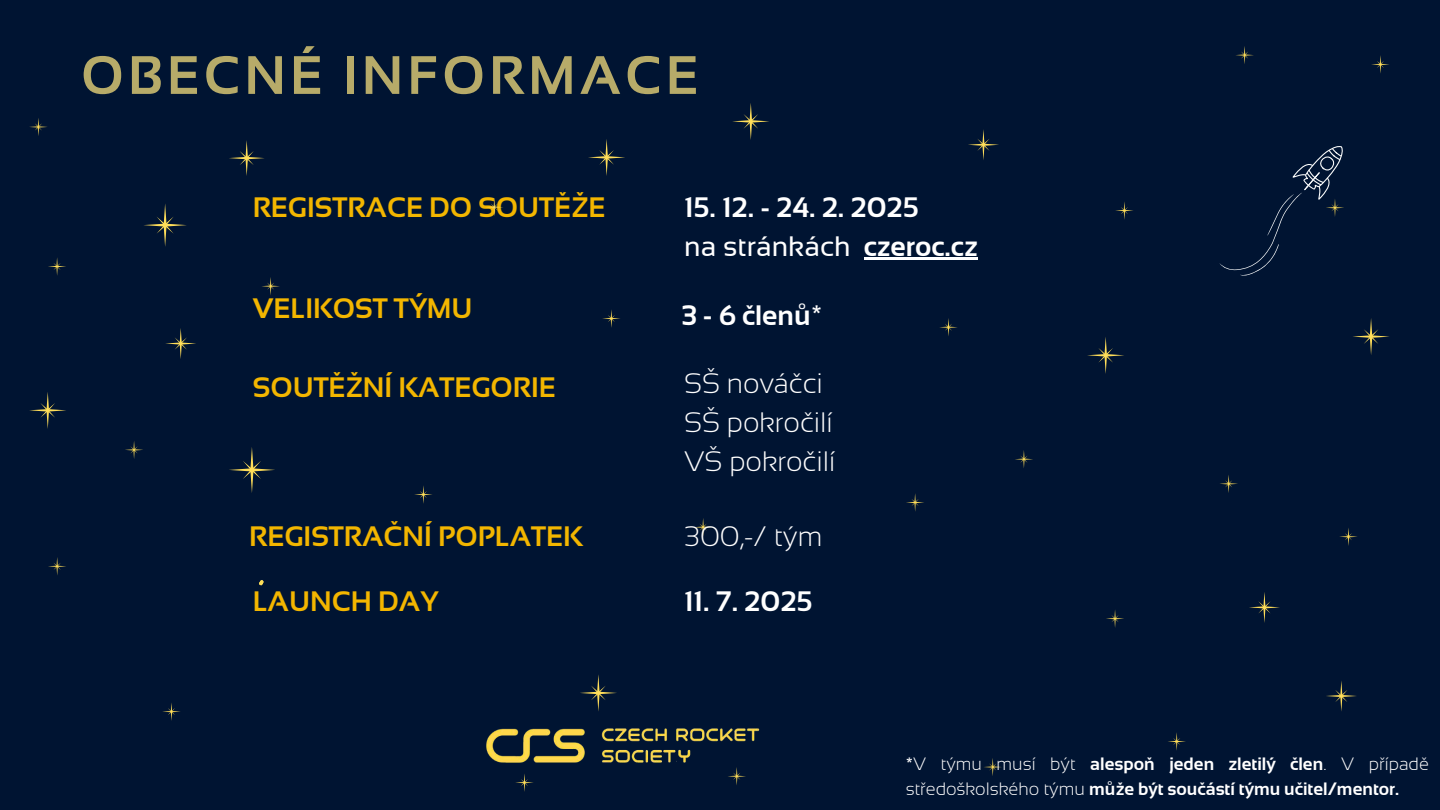
<style>
.page{position:relative;width:1440px;height:810px;background:#001432}
.page>*{position:absolute;margin:0;border:0;box-sizing:border-box;transform-origin:0 0}
.t1{font:700 54px "Sansation";letter-spacing:.075em;color:#b7ab69}
.t2{font:700 28.1px "Sansation";color:#f3b600}
.t3{font:700 28.1px/39px "Sansation";color:#fff}
.t4{font:300 28.1px/39px "Sansation";color:#fff}
.t5{font:700 17.9px/24.8px "Sansation";color:#fff}
.s1{font-weight:400}
.s2{font-weight:300}
</style>
<div class="page">
<svg style="left:259px;top:580px;width:5px;height:6px"></svg>
<svg style="left:229px;top:447px;width:46px;height:46px"></svg>
<svg style="left:165px;top:328px;width:31px;height:31px"></svg>
<svg style="left:144px;top:204px;width:43px;height:43px"></svg>
<svg style="left:229px;top:140px;width:35px;height:36px"></svg>
<svg style="left:29px;top:392px;width:37px;height:37px"></svg>
<svg style="left:580px;top:675px;width:37px;height:36px"></svg>
<svg style="left:262px;top:277px;width:18px;height:18px"></svg>
<svg style="left:125px;top:441px;width:18px;height:18px"></svg>
<svg style="left:48px;top:258px;width:18px;height:18px"></svg>
<svg style="left:48px;top:557px;width:18px;height:18px"></svg>
<svg style="left:162px;top:703px;width:18px;height:18px"></svg>
<svg style="left:515px;top:774px;width:18px;height:18px"></svg>
<svg style="left:728px;top:770px;width:18px;height:15px"></svg>
<svg style="left:588px;top:139px;width:37px;height:37px"></svg>
<svg style="left:968px;top:129px;width:31px;height:31px"></svg>
<svg style="left:732px;top:103px;width:37px;height:37px"></svg>
<svg style="left:694px;top:518px;width:18px;height:18px"></svg>
<hr style="left:864px;top:258px;width:114px;height:2px;background:#fff">
<svg style="left:485px;top:198px;width:18px;height:18px"></svg>
<svg style="left:414px;top:486px;width:18px;height:18px"></svg>
<svg style="left:1015px;top:450px;width:18px;height:18px"></svg>
<svg style="left:1115px;top:202px;width:18px;height:18px"></svg>
<svg style="left:1106px;top:610px;width:18px;height:18px"></svg>
<svg style="left:984px;top:758px;width:18px;height:18px"></svg>
<svg style="left:1168px;top:732px;width:18px;height:18px"></svg>
<svg style="left:1339px;top:528px;width:18px;height:18px"></svg>
<svg style="left:1249px;top:592px;width:31px;height:31px"></svg>
<svg style="left:1326px;top:681px;width:30px;height:30px"></svg>
<svg style="left:1353px;top:318px;width:36px;height:37px"></svg>
<svg style="left:1236px;top:46px;width:18px;height:18px"></svg>
<svg style="left:1371px;top:55px;width:18px;height:18px"></svg>
<svg style="left:29px;top:118px;width:18px;height:18px"></svg>
<img style="left:486px;top:728px;width:274px;height:42px">
<svg style="left:1219px;top:146px;width:125px;height:130px"></svg>
<svg style="left:602px;top:310px;width:18px;height:18px"></svg>
<svg style="left:939px;top:318px;width:18px;height:18px"></svg>
<svg style="left:906px;top:493px;width:18px;height:18px"></svg>
<svg style="left:1087px;top:337px;width:37px;height:37px"></svg>
<svg style="left:1220px;top:475px;width:18px;height:18px"></svg>
<h1 class="t1" style="left:81px;top:45px;width:619px">OBECNÉ INFORMACE</h1>
<h2 class="t2" style="left:253px;top:192px;width:354px">REGISTRACE DO SOUTĚŽE</h2>
<h2 class="t3" style="left:684px;top:188px;width:295px">15. 12. - 24. 2. 2025<br><span class="s1">na stránkách</span> czeroc.cz</h2>
<h2 class="t2" style="left:253px;top:293px;width:221px">VELIKOST TÝMU</h2>
<h2 class="t3" style="left:681px;top:296px;width:142px">3 - 6 členů*</h2>
<h2 class="t2" style="left:253px;top:372px;width:305px">SOUTĚŽNÍ KATEGORIE</h2>
<h2 class="t4" style="left:684px;top:364px;width:153px">SŠ nováčci<br>SŠ pokročilí<br>VŠ pokročilí</h2>
<h2 class="t2" style="left:249px;top:520px;width:335px">REGISTRAČNÍ POPLATEK</h2>
<h2 class="t4" style="left:684px;top:517px;width:140px">300,-/ tým</h2>
<h2 class="t2" style="left:253px;top:586px;width:187px">LAUNCH DAY</h2>
<h2 class="t3" style="left:684px;top:582px;width:130px">11. 7. 2025</h2>
<p class="t5" style="left:906px;top:751px;width:525px"><span class="s2">*V týmu musí být</span> alespoň jeden zletilý člen<span class="s2">. V případě středoškolského týmu</span> může být součástí týmu učitel/mentor.</p>
</div>
